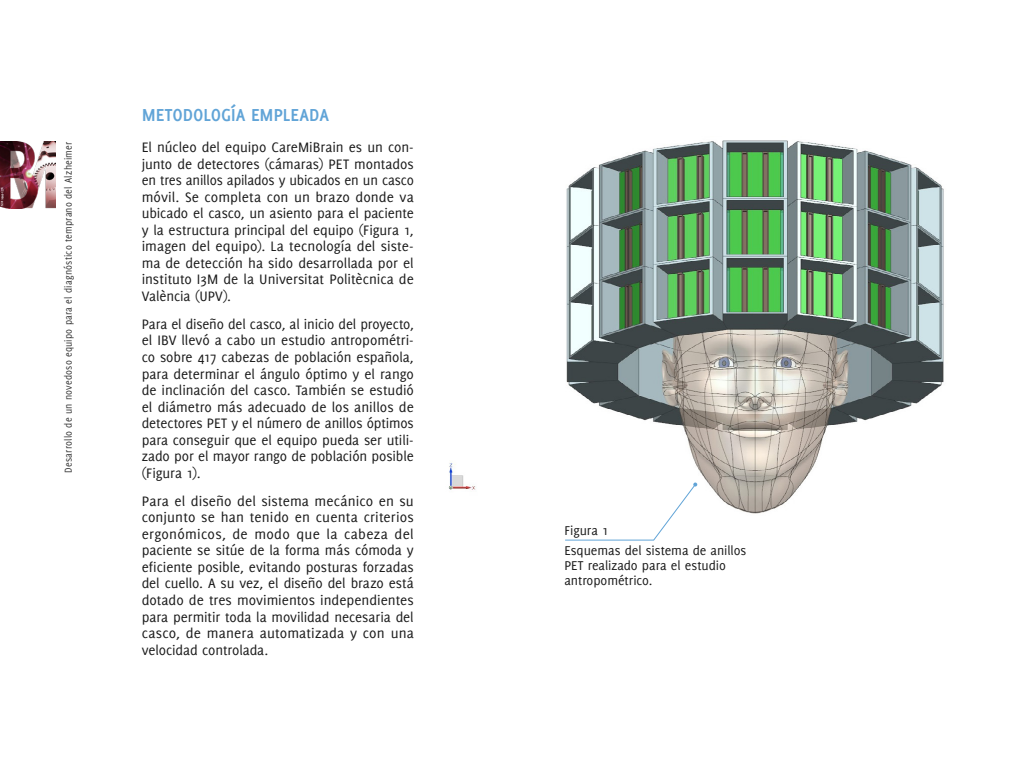
<style>
.page{position:relative;width:1024px;height:768px;background:#fff}
.page>*{position:absolute;margin:0;border:0;box-sizing:border-box;transform-origin:0 0}
.t1{font:700 19px "Delicious";color:#61a4d7}
.t2{font:15px/16.5px "Delicious";letter-spacing:-.005em;color:#1a1a1a;text-align:justify}
.t3{font:14px/20.7px "Delicious";letter-spacing:-.005em;color:#1a1a1a}
.t4{font:11px "Delicious";letter-spacing:.02em;color:#333;scale:.91 1}
</style>
<div class="page">
<img style="left:448px;top:140px;width:496px;height:374px">
<svg style="left:564px;top:483px;width:133px;height:58px"></svg>
<img style="left:0;top:142px;width:55px;height:67px">
<p class="t4" style="left:62px;top:473px;width:365px;rotate:-90deg">Desarrollo de un novedoso equipo para el diagnóstico temprano del Alzheimer</p>
<p class="t1" style="left:142px;top:104px;width:189px">METODOLOGÍA EMPLEADA</p>
<p class="t2" style="left:142px;top:139px;width:274px">El núcleo del equipo CareMiBrain es un con&shy;junto de detectores (cámaras) PET montados en tres anillos apilados y ubicados en un casco móvil. Se completa con un brazo donde va ubicado el casco, un asiento para el paciente y la estructura principal del equipo (Figura 1, imagen del equipo). La tecnología del siste&shy;ma de detección ha sido desarrollada por el instituto I3M de la Universitat Politècnica de València (UPV).</p>
<p class="t2" style="left:142px;top:316px;width:274px">Para el diseño del casco, al inicio del proyecto, el IBV llevó a cabo un estudio antropométri&shy;co sobre 417 cabezas de población española, para determinar el ángulo óptimo y el rango de inclinación del casco. También se estudió el diámetro más adecuado de los anillos de detectores PET y el número de anillos óptimos para conseguir que el equipo pueda ser utili&shy;zado por el mayor rango de población posible (Figura 1).</p>
<p class="t2" style="left:142px;top:492px;width:274px">Para el diseño del sistema mecánico en su conjunto se han tenido en cuenta criterios ergonómicos, de modo que la cabeza del paciente se sitúe de la forma más cómoda y eficiente posible, evitando posturas forzadas del cuello. A su vez, el diseño del brazo está dotado de tres movimientos independientes para permitir toda la movilidad necesaria del casco, de manera automatizada y con una velocidad controlada.</p>
<p class="t3" style="left:564px;top:519px;width:183px">Figura 1<br>Esquemas del sistema de anillos</p>
<p class="t3" style="left:564px;top:558px;width:163px;line-height:15px">PET realizado para el estudio antropométrico.</p>
</div>
